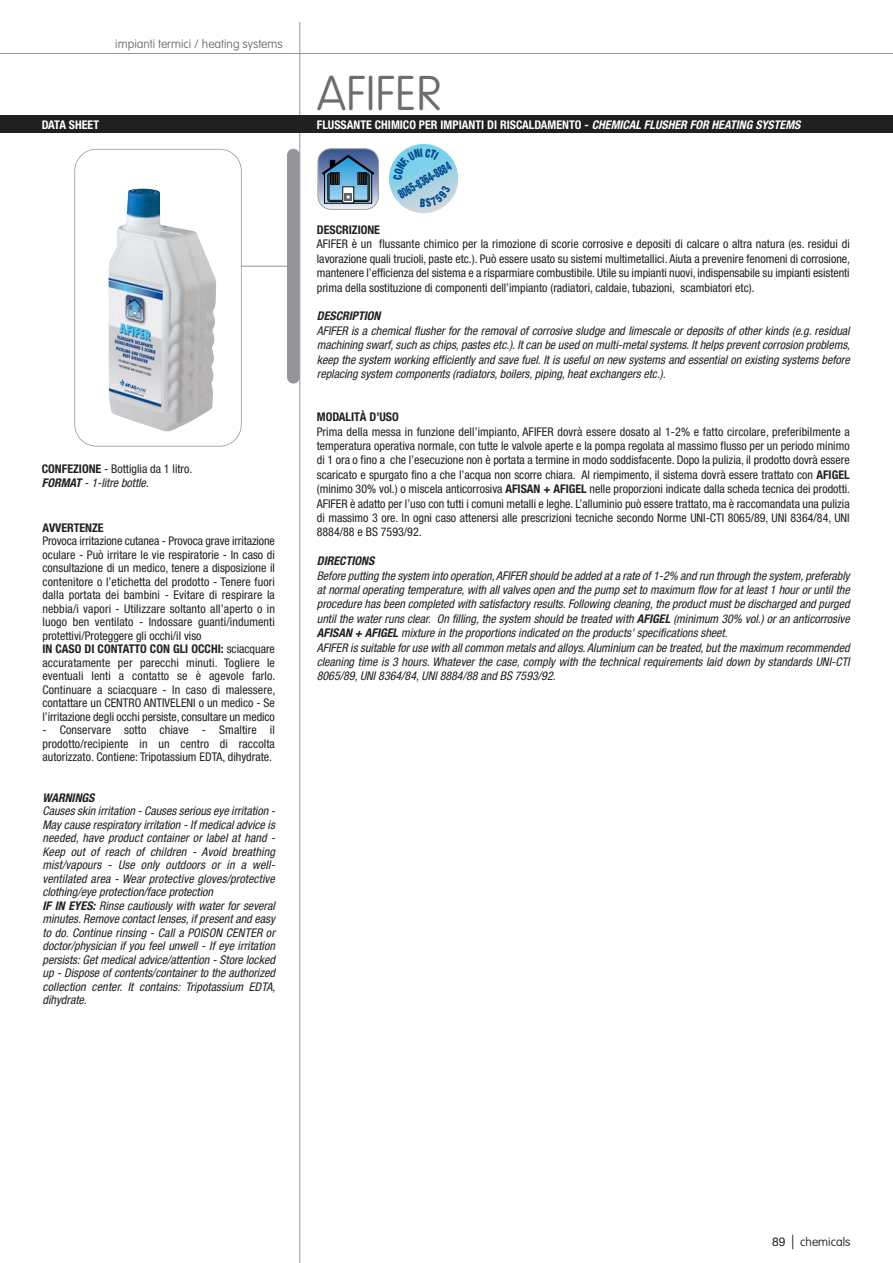
<style>
.page{position:relative;width:893px;height:1263px;background:#fff}
.page>*{position:absolute;margin:0;border:0;box-sizing:border-box;transform-origin:0 0}
.t1{font:100 48px "VAG Rounded";color:#6c6d70}
.t2{font:900 condensed 13.05px "Helvetica Neue";color:#004a8d;scale:.65 1}
.t3{font:condensed 12px/13.5px "Helvetica Neue";color:#221f1f;text-align:justify}
.t4{font:italic condensed 12px/13.5px "Helvetica Neue";color:#221f1f}
.t5{font:700 condensed 12px "Helvetica Neue";color:#fff}
.t6{font:700 condensed 12px "Helvetica Neue";color:#221f1f}
.t7{font:100 12px "VAG Rounded";color:#6c6d70}
.t8{font:italic 700 condensed 12px "Helvetica Neue";color:#221f1f}
.t9{font:100 12px "VAG Rounded";color:#221f1f}
.s1{font-style:italic}
.s2{font-weight:700}
.s3{font-weight:700;font-style:italic}
.s4{font-family:"Helvetica Neue";font-weight:400}
.s5{font-family:"Avant Garde";font-weight:400;font-size:14.4px}
</style>
<div class="page">
<hr style="left:299px;top:22px;width:1px;height:1241px;background:#929498">
<div style="left:0;top:116px;width:893px;height:17px;background:#221f1f"></div>
<hr style="left:0;top:53px;width:893px;height:1px;background:#929498">
<hr style="left:198px;top:266px;width:96px;height:1px;background:#929498">
<div style="left:287px;top:149px;width:13px;height:235px;background:#929498;border-radius:6px"></div>
<div style="left:75px;top:150px;width:166px;height:296px;background:#fff;border-radius:21px"></div>
<img style="left:108px;top:189px;width:108px;height:243px">
<div style="left:74px;top:149px;width:168px;height:298px;border:2px solid #929498;border-radius:22px"></div>
<svg style="left:318px;top:149px;width:60px;height:60px"></svg>
<svg style="left:322px;top:155px;width:52px;height:48px;background:#547b99"></svg>
<div style="left:317px;top:148px;width:62px;height:62px;border:2px solid #7f8185;border-radius:14px"></div>
<svg style="left:388px;top:143px;width:72px;height:71px;background:#a7d5e5"></svg>
<div style="left:386px;top:141px;width:75px;height:75px;border:3px solid #fff;border-radius:50%"></div>
<svg style="left:420px;top:186px;width:31px;height:22px"></svg>
<svg style="left:393px;top:148px;width:46px;height:31px"></svg>
<p class="t7" style="left:115px;top:38px;width:169px">impianti termici / heating systems</p>
<h1 class="t1" style="left:317px;top:70px;width:126px">AFIFER</h1>
<p class="t5" style="left:42px;top:121px;width:59px">DATA SHEET</p>
<p class="t5" style="left:317px;top:121px;width:487px">FLUSSANTE CHIMICO PER IMPIANTI DI RISCALDAMENTO - <span class="s1">CHEMICAL FLUSHER FOR HEATING SYSTEMS</span></p>
<p class="t3" style="left:42px;top:462px;width:152px;line-height:14.4px"><span class="s2">CONFEZIONE</span> - Bottiglia da 1 litro.<br><span class="s3">FORMAT</span> <span class="s1">-1-litre bottle.</span></p>
<p class="t6" style="left:43px;top:523px;width:63px">AVVERTENZE</p>
<p class="t3" style="left:43px;top:535px;width:234px;text-align:left">Provoca irritazione cutanea - Provoca grave irritazione oculare - Può irritare le vie respiratorie - In caso di consultazione di un medico, tenere a disposizione il contenitore o l’etichetta del prodotto - Tenere fuori dalla portata dei bambini - Evitare di respirare la nebbia/i vapori - Utilizzare soltanto all’aperto o in luogo ben ventilato - Indossare guanti/indumenti protettivi/Proteggere gli occhi/il viso<br><span class="s2">IN CASO DI CONTATTO CON GLI OCCHI:</span> sciacquare accuratamente per parecchi minuti. Togliere le eventuali lenti a contatto se è agevole farlo.<br>Continuare a sciacquare - In caso di malessere, contattare un CENTRO ANTIVELENI o un medico - Se l’irritazione degli occhi persiste, consultare un medico</p>
<p class="t3" style="left:43px;top:724px;width:234px">- Conservare sotto chiave - Smaltire il prodotto/recipiente in un centro di raccolta autorizzato. Contiene: Tripotassium EDTA, dihydrate.</p>
<p class="t8" style="left:43px;top:793px;width:56px">WARNINGS</p>
<p class="t4" style="left:43px;top:805px;width:237px">Causes skin irritation -Causes serious eye irritation - May cause respiratory irritation -If medicaladvice is needed, have product container or label at hand - Keep out of reach of children - Avoid breathing mist/vapours - Use only outdoors or in a well&shy;ventilated area - Wear protective gloves/protective clothing/eye protection/face protection<br><span class="s2">IF IN EYES:</span> Rinse cautiously with water for several minutes.Remove contact lenses,if present and easy to do. Continue rinsing - Call a POISON CENTER or doctor/physician if you feel unwell - If eye irritation persists:Get medicaladvice/attention -Store locked up - Dispose of contents/container to the authorized collection center. It contains: Tripotassium EDTA, dihydrate.</p>
<p class="t2" style="left:397px;top:191px;width:93px;rotate:-30deg">8065-8364-8884</p>
<p class="t6" style="left:317px;top:225px;width:65px">DESCRIZIONE</p>
<p class="t3" style="left:317px;top:238px;width:535px;line-height:14.4px">AFIFER è un flussante chimico per la rimozione di scorie corrosive e depositi di calcare o altra natura (es. residui di lavorazione quali trucioli, paste etc.). Può essere usato su sistemi multimetallici. Aiuta a prevenire fenomeni di corrosione, mantenere l’efficienza del sistema e a risparmiare combustibile. Utile su impianti nuovi, indispensabile su impianti esistenti prima della sostituzione di componenti dell’impianto (radiatori, caldaie, tubazioni, scambiatori etc).</p>
<p class="t8" style="left:317px;top:312px;width:68px">DESCRIPTION</p>
<p class="t4" style="left:317px;top:324px;width:537px;line-height:14.4px;text-align:justify">AFIFER is a chemical flusher for the removal of corrosive sludge and limescale or deposits of other kinds (e.g. residual machining swarf,such as chips,pastes etc.).It can be used on multi-metalsystems.It helps prevent corrosion problems, keep the system working efficiently and save fuel.It is useful on new systems and essential on existing systems before replacing system components (radiators,boilers,piping,heat exchangers etc.).</p>
<p class="t6" style="left:317px;top:413px;width:84px">MODALITÀ D’USO</p>
<p class="t3" style="left:317px;top:425px;width:535px;line-height:14.4px">Prima della messa in funzione dell’impianto, AFIFER dovrà essere dosato al 1-2% e fatto circolare, preferibilmente a temperatura operativa normale, con tutte le valvole aperte e la pompa regolata al massimo flusso per un periodo minimo di 1 ora o fino a che l’esecuzione non è portata a termine in modo soddisfacente. Dopo la pulizia, il prodotto dovrà essere scaricato e spurgato fino a che l’acqua non scorre chiara. Al riempimento, il sistema dovrà essere trattato con <span class="s2">AFIGEL </span>(minimo 30% vol.) o miscela anticorrosiva <span class="s2">AFISAN + AFIGEL</span> nelle proporzioni indicate dalla scheda tecnica dei prodotti.<br>AFIFER è adatto per l’uso con tutti i comuni metalli e leghe. L’alluminio può essere trattato, ma è raccomandata una pulizia di massimo 3 ore. In ogni caso attenersi alle prescrizioni tecniche secondo Norme UNI-CTI 8065/89, UNI 8364/84, UNI 8884/88 e BS 7593/92.</p>
<p class="t8" style="left:317px;top:557px;width:61px">DIRECTIONS</p>
<p class="t4" style="left:317px;top:569px;width:537px;line-height:14.4px">Before putting the system into operation,AFIFER should be added at a rate of 1-2% and run through the system,preferably at normal operating temperature,with all valves open and the pump set to maximum flow for at least 1 hour or until the procedure has been completed with satisfactory results.Following cleaning,the product must be discharged and purged until the water runs clear. On filling,the system should be treated with <span class="s2">AFIGEL</span> (minimum 30% vol.) or an anticorrosive <span class="s2">AFISAN + AFIGEL</span> mixture in the proportions indicated on the products'specifications sheet.<br>AFIFER is suitable foruse with allcommon metals and alloys.Aluminium can be treated,but the maximum recommended cleaning time is 3 hours.Whatever the case, comply with the technical requirements laid down by standards UNI-CTI 8065/89,UNI8364/84,UNI8884/88 and BS 7593/92.</p>
<p class="t9" style="left:772px;top:1236px;width:80px"><span class="s4">89</span> <span class="s5">|</span> chemicals</p>
</div>
